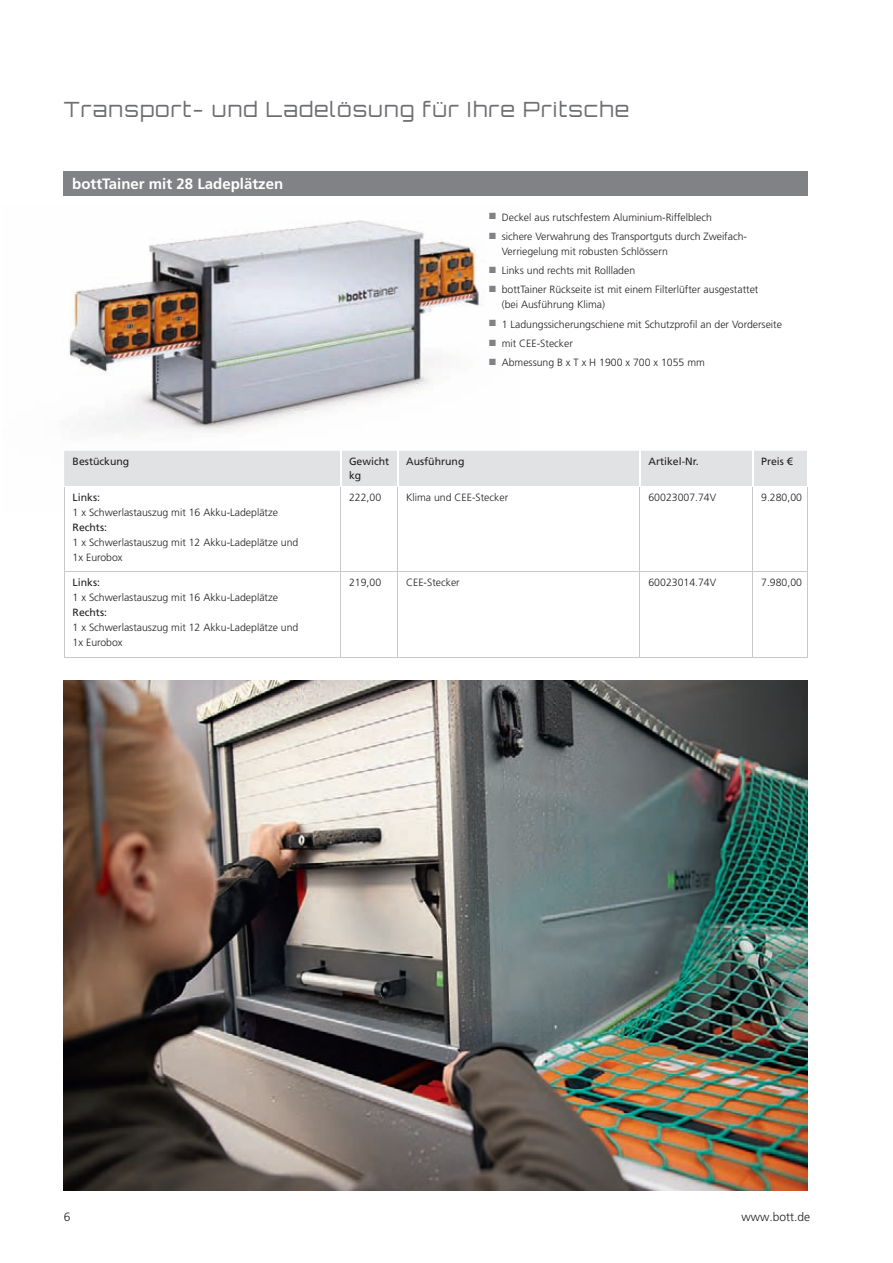
<style>
.page{position:relative;width:893px;height:1263px;background:#fff}
.page>*{position:absolute;margin:0;border:0;box-sizing:border-box;transform-origin:0 0}
.t1{font:300 21px "Orbitron CE";letter-spacing:.06em;color:#6c6d70}
.t2{font:700 15px "Frutiger LT Pro";color:#fff}
.t3{font:300 12px "Frutiger LT Pro";color:#231f20}
.t4{font:300 10.5px/15px "Frutiger LT Pro";color:#231f20}
.t5{font:10.5px/13.5px "Frutiger LT Pro";color:#231f20}
.s1{color:#808285}
</style>
<div class="page">
<img style="left:69px;top:220px;width:413px;height:212px">
<img style="left:64px;top:680px;width:744px;height:511px">
<div style="left:64px;top:171px;width:744px;height:24px;background:#808285"></div>
<div style="left:64px;top:451px;width:743px;height:35px;background:#e1e2e4"></div>
<svg style="left:65px;top:488px;width:742px;height:169px"></svg>
<hr style="left:340px;top:451px;width:1px;height:35px;background:#fff">
<hr style="left:397px;top:451px;width:1px;height:35px;background:#fff">
<hr style="left:639px;top:451px;width:2px;height:35px;background:#fff">
<hr style="left:752px;top:451px;width:1px;height:35px;background:#fff">
<hr style="left:64px;top:488px;width:1px;height:84px;background:#c7c8ca">
<hr style="left:340px;top:488px;width:1px;height:84px;background:#c7c8ca">
<hr style="left:397px;top:488px;width:1px;height:84px;background:#c7c8ca">
<hr style="left:640px;top:488px;width:1px;height:84px;background:#c7c8ca">
<hr style="left:752px;top:488px;width:1px;height:84px;background:#c7c8ca">
<hr style="left:807px;top:488px;width:1px;height:84px;background:#c7c8ca">
<hr style="left:64px;top:572px;width:1px;height:85px;background:#c7c8ca">
<hr style="left:340px;top:572px;width:1px;height:85px;background:#c7c8ca">
<hr style="left:397px;top:572px;width:1px;height:85px;background:#c7c8ca">
<hr style="left:640px;top:572px;width:1px;height:85px;background:#c7c8ca">
<hr style="left:752px;top:572px;width:1px;height:85px;background:#c7c8ca">
<hr style="left:807px;top:572px;width:1px;height:85px;background:#c7c8ca">
<hr style="left:64px;top:657px;width:277px;height:1px;background:#c7c8ca">
<hr style="left:341px;top:657px;width:57px;height:1px;background:#c7c8ca">
<hr style="left:398px;top:657px;width:242px;height:1px;background:#c7c8ca">
<hr style="left:640px;top:657px;width:113px;height:1px;background:#c7c8ca">
<hr style="left:753px;top:657px;width:55px;height:1px;background:#c7c8ca">
<hr style="left:65px;top:572px;width:276px;height:1px;background:#c7c8ca">
<hr style="left:341px;top:572px;width:57px;height:1px;background:#c7c8ca">
<hr style="left:398px;top:572px;width:242px;height:1px;background:#c7c8ca">
<hr style="left:640px;top:572px;width:113px;height:1px;background:#c7c8ca">
<hr style="left:753px;top:572px;width:54px;height:1px;background:#c7c8ca">
<h1 class="t1" style="left:64px;top:97px;width:567px">Transport- und Ladelösung für Ihre Pritsche</h1>
<h2 class="t2" style="left:72px;top:175px;width:212px">bottTainer mit 28 Ladeplätzen</h2>
<p class="t4" style="left:489px;top:209px;width:224px"><span class="s1">■</span> Deckel aus rutschfestem Aluminium-Riffelblech</p>
<p class="t4" style="left:502px;top:229px;width:247px;text-indent:-13px"><span class="s1">■</span> sichere Verwahrung des Transportguts durch Zweifach-<br>Verriegelung mit robusten Schlössern</p>
<p class="t4" style="left:489px;top:263px;width:148px"><span class="s1">■</span> Links und rechts mit Rollladen</p>
<p class="t4" style="left:502px;top:282px;width:258px;text-indent:-13px"><span class="s1">■</span> bottTainer Rückseite ist mit einem Filterlüfter ausgestattet (bei Ausführung Klima)</p>
<p class="t4" style="left:489px;top:316px;width:295px"><span class="s1">■</span> 1 Ladungssicherungschiene mit Schutzprofil an der Vorderseite</p>
<p class="t4" style="left:489px;top:336px;width:85px"><span class="s1">■</span> mit CEE-Stecker</p>
<p class="t4" style="left:489px;top:355px;width:217px"><span class="s1">■</span> Abmessung B x T x H 1900 x 700 x 1055 mm</p>
<p class="t5" style="left:73px;top:455px;width:58px">Bestückung</p>
<p class="t5" style="left:349px;top:455px;width:42px">Gewicht kg</p>
<p class="t5" style="left:406px;top:455px;width:60px">Ausführung</p>
<p class="t5" style="left:648px;top:455px;width:52px">Artikel-Nr.</p>
<p class="t5" style="left:761px;top:455px;width:33px">Preis €</p>
<p class="t5" style="left:73px;top:491px;width:29px">Links:</p>
<p class="t4" style="left:73px;top:505px;width:207px">1 x Schwerlastauszug mit 16 Akku-Ladeplätze</p>
<p class="t5" style="left:73px;top:521px;width:36px">Rechts:</p>
<p class="t4" style="left:73px;top:535px;width:227px">1 x Schwerlastauszug mit 12 Akku-Ladeplätze und<br>1x Eurobox</p>
<p class="t4" style="left:349px;top:490px;width:34px">222,00</p>
<p class="t4" style="left:406px;top:490px;width:104px">Klima und CEE-Stecker</p>
<p class="t4" style="left:648px;top:490px;width:69px">60023007.74V</p>
<p class="t4" style="left:761px;top:490px;width:42px">9.280,00</p>
<p class="t5" style="left:73px;top:576px;width:29px">Links:</p>
<p class="t4" style="left:73px;top:590px;width:207px">1 x Schwerlastauszug mit 16 Akku-Ladeplätze</p>
<p class="t5" style="left:73px;top:606px;width:36px">Rechts:</p>
<p class="t4" style="left:73px;top:620px;width:227px">1 x Schwerlastauszug mit 12 Akku-Ladeplätze und<br>1x Eurobox</p>
<p class="t4" style="left:349px;top:575px;width:34px">219,00</p>
<p class="t4" style="left:406px;top:575px;width:55px">CEE-Stecker</p>
<p class="t4" style="left:648px;top:575px;width:69px">60023014.74V</p>
<p class="t4" style="left:761px;top:575px;width:42px">7.980,00</p>
<p class="t3" style="left:64px;top:1210px;width:8px">6</p>
<p class="t3" style="left:741px;top:1210px;width:70px">www.bott.de</p>
</div>
